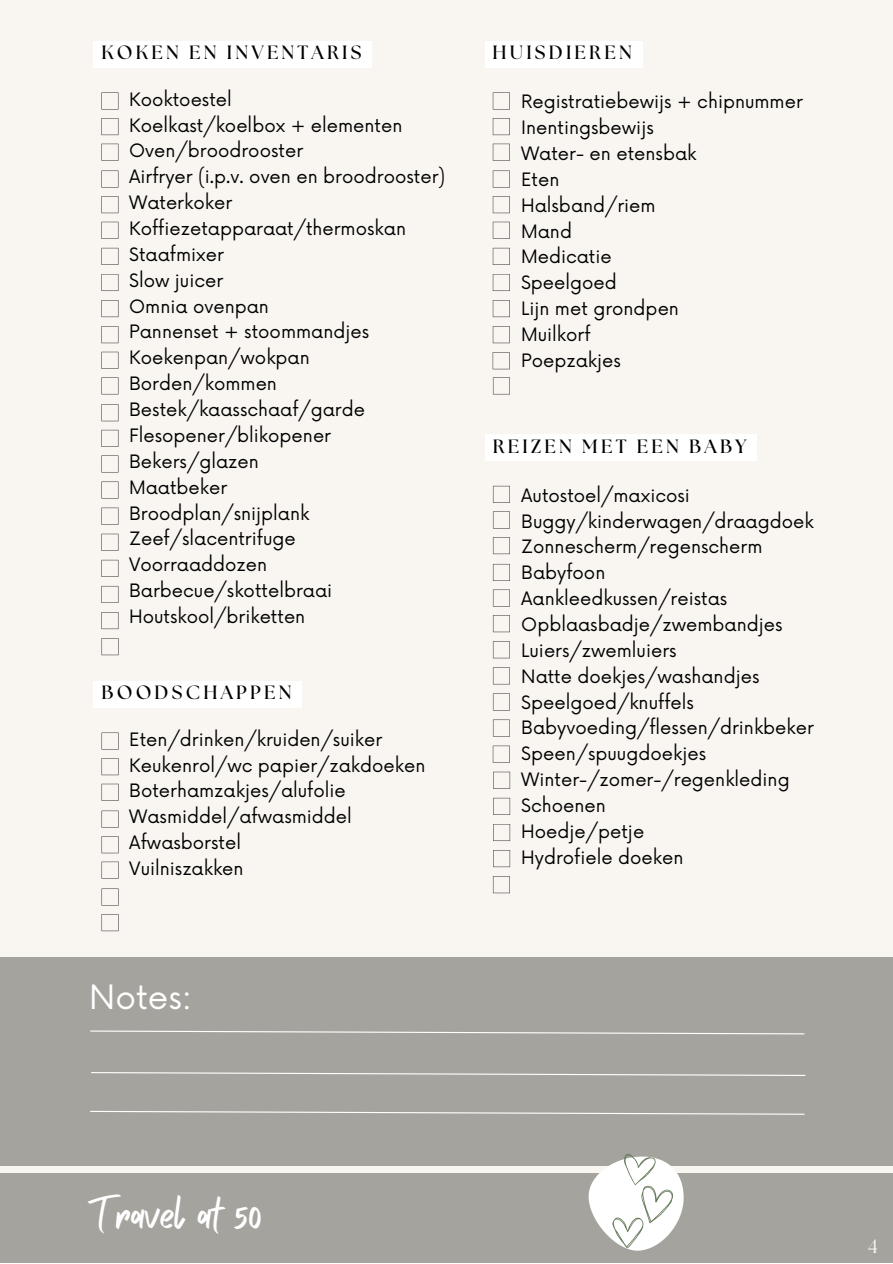
<style>
.page{position:relative;width:893px;height:1264px;background:#fff}
.page>*{position:absolute;margin:0;border:0;box-sizing:border-box;transform-origin:0 0}
.t1{font:43.2px "Vintage Moon";color:#fff}
.t2{font:32.7px "Now";color:#fff}
.t3{font:19.5px "The Seasons";color:#f9f6f2}
.t4{font:700 19.2px "The Seasons";letter-spacing:.17em;color:#000}
.t5{font:18px/25.8px "Now";color:#000}
</style>
<div class="page">
<div style="left:0;top:0;width:892px;height:1262px;background:#f9f6f2"></div>
<div style="left:0;top:957px;width:892px;height:208px;background:#a5a39d"></div>
<svg style="left:91px;top:1072px;width:715px;height:4px"></svg>
<svg style="left:90px;top:1030px;width:715px;height:5px"></svg>
<svg style="left:90px;top:1110px;width:715px;height:5px"></svg>
<div style="left:0;top:1173px;width:892px;height:89px;background:#a5a39d"></div>
<svg style="left:588px;top:1153px;width:95px;height:98px"></svg>
<div style="left:94px;top:41px;width:278px;height:27px;background:#fff"></div>
<svg style="left:101px;top:92px;width:17px;height:17px"></svg>
<svg style="left:101px;top:118px;width:17px;height:17px"></svg>
<svg style="left:101px;top:144px;width:17px;height:17px"></svg>
<svg style="left:101px;top:170px;width:17px;height:18px"></svg>
<svg style="left:101px;top:196px;width:17px;height:17px"></svg>
<svg style="left:101px;top:222px;width:17px;height:17px"></svg>
<svg style="left:101px;top:248px;width:17px;height:17px"></svg>
<svg style="left:101px;top:274px;width:17px;height:17px"></svg>
<svg style="left:101px;top:300px;width:17px;height:17px"></svg>
<div style="left:485px;top:41px;width:157px;height:27px;background:#fff"></div>
<svg style="left:492px;top:92px;width:18px;height:17px"></svg>
<svg style="left:492px;top:118px;width:18px;height:17px"></svg>
<svg style="left:492px;top:144px;width:18px;height:17px"></svg>
<svg style="left:492px;top:170px;width:18px;height:18px"></svg>
<svg style="left:492px;top:196px;width:18px;height:17px"></svg>
<svg style="left:492px;top:222px;width:18px;height:17px"></svg>
<svg style="left:492px;top:248px;width:18px;height:17px"></svg>
<svg style="left:492px;top:274px;width:18px;height:17px"></svg>
<svg style="left:492px;top:300px;width:18px;height:17px"></svg>
<svg style="left:492px;top:326px;width:18px;height:17px"></svg>
<svg style="left:492px;top:352px;width:17px;height:17px"></svg>
<svg style="left:101px;top:326px;width:17px;height:17px"></svg>
<svg style="left:101px;top:352px;width:17px;height:17px"></svg>
<svg style="left:101px;top:377px;width:17px;height:17px"></svg>
<svg style="left:101px;top:404px;width:17px;height:17px"></svg>
<svg style="left:101px;top:430px;width:17px;height:17px"></svg>
<svg style="left:101px;top:455px;width:17px;height:17px"></svg>
<svg style="left:101px;top:481px;width:17px;height:17px"></svg>
<svg style="left:101px;top:507px;width:17px;height:17px"></svg>
<svg style="left:101px;top:533px;width:17px;height:18px"></svg>
<svg style="left:101px;top:560px;width:17px;height:17px"></svg>
<svg style="left:101px;top:586px;width:17px;height:17px"></svg>
<svg style="left:101px;top:612px;width:17px;height:17px"></svg>
<div style="left:94px;top:681px;width:208px;height:26px;background:#fff"></div>
<svg style="left:101px;top:732px;width:18px;height:17px"></svg>
<svg style="left:101px;top:758px;width:18px;height:17px"></svg>
<svg style="left:101px;top:783px;width:18px;height:17px"></svg>
<svg style="left:101px;top:810px;width:18px;height:17px"></svg>
<svg style="left:101px;top:836px;width:18px;height:17px"></svg>
<svg style="left:101px;top:861px;width:18px;height:17px"></svg>
<svg style="left:101px;top:888px;width:18px;height:17px"></svg>
<svg style="left:101px;top:914px;width:18px;height:17px"></svg>
<svg style="left:101px;top:638px;width:18px;height:17px"></svg>
<div style="left:485px;top:434px;width:271px;height:27px;background:#fff"></div>
<svg style="left:493px;top:486px;width:17px;height:17px"></svg>
<svg style="left:493px;top:511px;width:17px;height:17px"></svg>
<svg style="left:493px;top:537px;width:17px;height:17px"></svg>
<svg style="left:493px;top:564px;width:17px;height:17px"></svg>
<svg style="left:493px;top:589px;width:17px;height:17px"></svg>
<svg style="left:493px;top:615px;width:17px;height:17px"></svg>
<svg style="left:493px;top:641px;width:17px;height:17px"></svg>
<svg style="left:493px;top:667px;width:17px;height:17px"></svg>
<svg style="left:493px;top:693px;width:17px;height:17px"></svg>
<svg style="left:493px;top:719px;width:17px;height:17px"></svg>
<svg style="left:492px;top:745px;width:18px;height:17px"></svg>
<svg style="left:493px;top:377px;width:17px;height:17px"></svg>
<svg style="left:493px;top:771px;width:17px;height:17px"></svg>
<svg style="left:493px;top:797px;width:17px;height:18px"></svg>
<svg style="left:493px;top:824px;width:17px;height:17px"></svg>
<svg style="left:493px;top:850px;width:17px;height:17px"></svg>
<svg style="left:493px;top:876px;width:17px;height:17px"></svg>
<p class="t4" style="left:101px;top:44px;width:261px">KOKEN EN INVENTARIS</p>
<p class="t5" style="left:129px;top:87px;width:317px">Kooktoestel<br>Koelkast/koelbox + elementen<br>Oven/broodrooster<br>Airfryer (i.p.v. oven en broodrooster)<br>Waterkoker<br>Koffiezetapparaat/thermoskan<br>Staafmixer<br>Slow juicer<br>Omnia ovenpan<br>Pannenset + stoommandjes<br>Koekenpan/wokpan<br>Borden/kommen<br>Bestek/kaasschaaf/garde<br>Flesopener/blikopener<br>Bekers/glazen<br>Maatbeker<br>Broodplan/snijplank<br>Zeef/slacentrifuge<br>Voorraaddozen<br>Barbecue/skottelbraai<br>Houtskool/briketten</p>
<p class="t4" style="left:101px;top:684px;width:192px">BOODSCHAPPEN</p>
<p class="t5" style="left:129px;top:727px;width:298px">Eten/drinken/kruiden/suiker<br>Keukenrol/wc papier/zakdoeken<br>Boterhamzakjes/alufolie<br>Wasmiddel/afwasmiddel<br>Afwasborstel<br>Vuilniszakken</p>
<h2 class="t2" style="left:89px;top:978px;width:104px">Notes:</h2>
<p class="t4" style="left:492px;top:44px;width:141px">HUISDIEREN</p>
<p class="t5" style="left:521px;top:90px;width:283px">Registratiebewijs + chipnummer<br>Inentingsbewijs<br>Water- en etensbak<br>Eten<br>Halsband/riem<br>Mand<br>Medicatie<br>Speelgoed<br>Lijn met grondpen<br>Muilkorf<br>Poepzakjes</p>
<p class="t4" style="left:492px;top:437px;width:255px">REIZEN MET EEN BABY</p>
<p class="t5" style="left:521px;top:483px;width:294px">Autostoel/maxicosi<br>Buggy/kinderwagen/draagdoek<br>Zonnescherm/regenscherm<br>Babyfoon<br>Aankleedkussen/reistas<br>Opblaasbadje/zwembandjes<br>Luiers/zwemluiers<br>Natte doekjes/washandjes<br>Speelgoed/knuffels<br>Babyvoeding/flessen/drinkbeker<br>Speen/spuugdoekjes<br>Winter-/zomer-/regenkleding<br>Schoenen<br>Hoedje/petje<br>Hydrofiele doeken</p>
<h1 class="t1" style="left:89px;top:1189px;width:174px">Travel at 50</h1>
<p class="t3" style="left:867px;top:1237px;width:11px">4</p>
</div>
